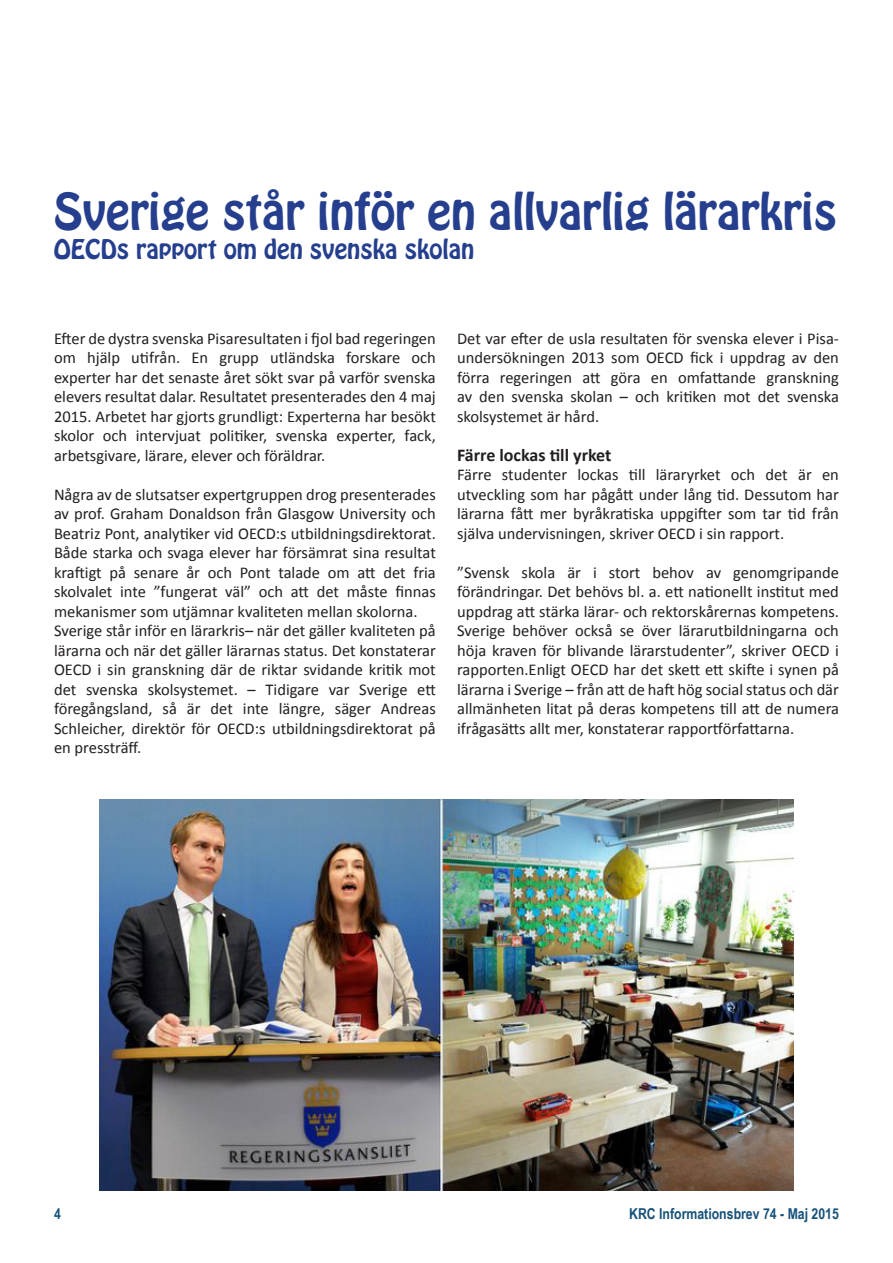
<style>
.page{position:relative;width:893px;height:1263px;background:#fff}
.page>*{position:absolute;margin:0;border:0;box-sizing:border-box;transform-origin:0 0}
.t1{font:45px "Hobo Std";color:#253f8e}
.t2{font:24px "Hobo Std";color:#253f8e}
.t3{font:700 18px "Calibri";color:#231f20}
.t4{font:16.5px/19.5px "Calibri";color:#231f20;text-align:justify}
.t5{font:700 15px "Arial Narrow";color:#165179}
</style>
<div class="page">
<img style="left:99px;top:799px;width:695px;height:391px">
<h1 class="t1" style="left:54px;top:180px;width:785px">Sverige står inför en allvarlig lärarkris</h1>
<h2 class="t2" style="left:54px;top:232px;width:422px">OECDs rapport om den svenska skolan</h2>
<p class="t4" style="left:54px;top:329px;width:383px">Efter de dystra svenska Pisaresultaten i fjol bad regeringen om hjälp utifrån. En grupp utländska forskare och experter har det senaste året sökt svar på varför svenska elevers resultat dalar. Resultatet presenterades den 4 maj 2015. Arbetet har gjorts grundligt: Experterna har besökt skolor och intervjuat politiker, svenska experter, fack, arbetsgivare, lärare, elever och föräldrar.</p>
<p class="t4" style="left:54px;top:485px;width:383px;text-align:left">Några av de slutsatser expertgruppen drog presenterades av prof. Graham Donaldson från Glasgow University och Beatriz Pont, analytiker vid OECD:s utbildningsdirektorat.<br>Både starka och svaga elever har försämrat sina resultat kraftigt på senare år och Pont talade om att det fria skolvalet inte ”fungerat väl” och att det måste finnas mekanismer som utjämnar kvaliteten mellan skolorna.<br>Sverige står inför en lärarkris– när det gäller kvaliteten på lärarna och när det gäller lärarnas status. Det konstaterar OECD i sin granskning där de riktar svidande kritik mot det svenska skolsystemet. – Tidigare var Sverige ett föregångsland, så är det inte längre, säger Andreas Schleicher, direktör för OECD:s utbildningsdirektorat på en pressträff.</p>
<p class="t4" style="left:457px;top:329px;width:383px">Det var efter de usla resultaten för svenska elever i Pisa&shy;undersökningen 2013 som OECD fick i uppdrag av den förra regeringen att göra en omfattande granskning av den svenska skolan – och kritiken mot det svenska skolsystemet är hård.</p>
<p class="t3" style="left:457px;top:443px;width:156px">Färre lockas till yrket</p>
<p class="t4" style="left:457px;top:465px;width:383px">Färre studenter lockas till läraryrket och det är en utveckling som har pågått under lång tid. Dessutom har lärarna fått mer byråkratiska uppgifter som tar tid från själva undervisningen, skriver OECD i sin rapport.</p>
<p class="t4" style="left:457px;top:563px;width:383px">”Svensk skola är i stort behov av genomgripande förändringar. Det behövs bl. a. ett nationellt institut med uppdrag att stärka lärar- och rektorskårernas kompetens.<br>Sverige behöver också se över lärarutbildningarna och höja kraven för blivande lärarstudenter”, skriver OECD i rapporten.Enligt OECD har det skett ett skifte i synen på lärarna i Sverige – från att de haft hög social status och där allmänheten litat på deras kompetens till att de numera ifrågasätts allt mer, konstaterar rapportförfattarna.</p>
<p class="t5" style="left:54px;top:1203px;width:8px">4</p>
<p class="t5" style="left:629px;top:1203px;width:211px">KRC Informationsbrev 74 - Maj 2015</p>
</div>
